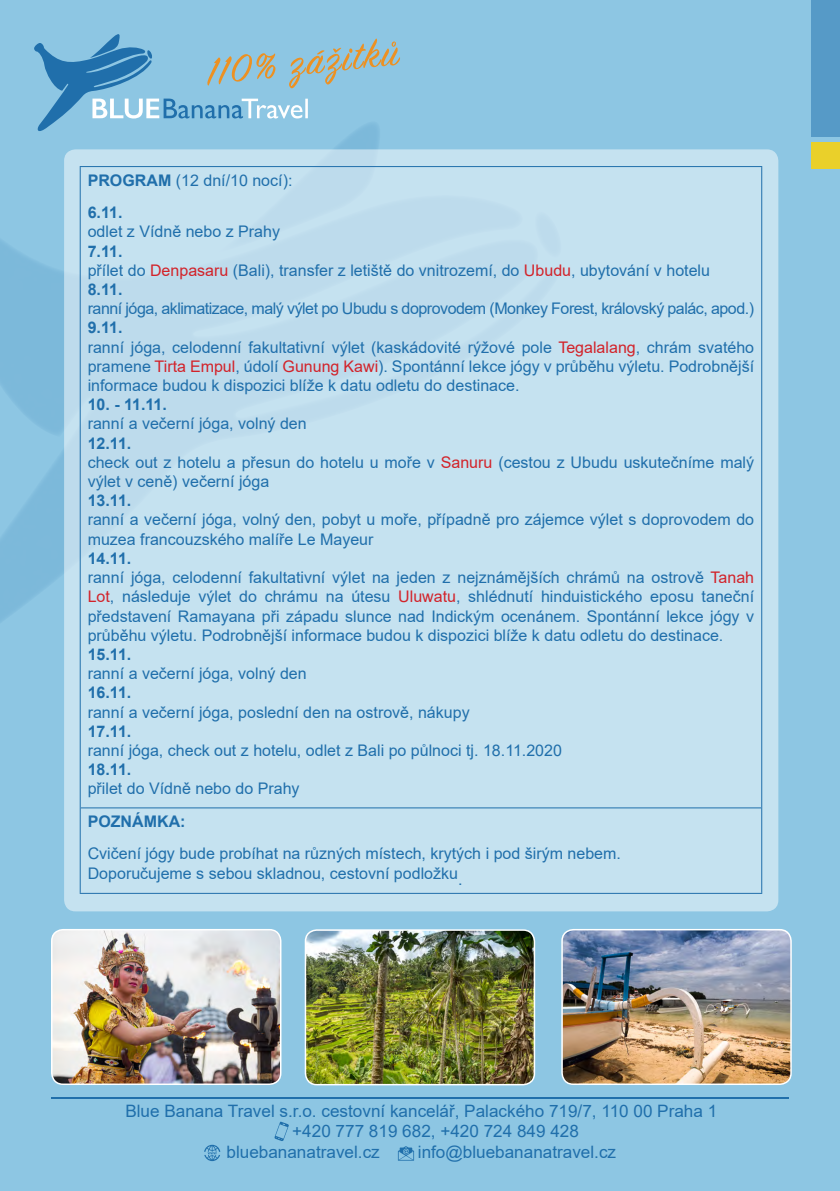
<style>
.page{position:relative;width:840px;height:1191px;background:#fff}
.page>*{position:absolute;margin:0;border:0;box-sizing:border-box;transform-origin:0 0}
.t1{font:17.2px "Arial";color:#206fab}
.t2{font:16px/19.2px "Arial";color:#206fab}
.t3{font:16px "Arial";letter-spacing:-.03em;color:#206fab}
.t4{font:700 16px "Arial";color:#206fab}
.s1{font-weight:700}
.s2{color:#d2232a}
</style>
<div class="page">
<div style="left:0;top:0;width:839px;height:1191px;background:#8dc6e3"></div>
<svg style="left:0;top:135px;width:379px;height:487px"></svg>
<div style="left:810px;top:0;width:29px;height:137px;background:#569ac7"></div>
<div style="left:810px;top:142px;width:29px;height:26px;background:#ead02a"></div>
<svg style="left:204px;top:1144px;width:16px;height:17px"></svg>
<svg style="left:274px;top:1121px;width:15px;height:20px"></svg>
<svg style="left:397px;top:1146px;width:17px;height:14px"></svg>
<hr style="left:51px;top:1097px;width:737px;height:1px;background:#206fab">
<svg style="left:34px;top:34px;width:366px;height:101px"></svg>
<div style="left:64px;top:149px;width:713px;height:762px;background:#c5e2f0;border-radius:11px"></div>
<hr style="left:81px;top:807px;width:679px;height:1px;background:#206fab">
<hr style="left:80px;top:166px;width:681px;height:1px;background:#206fab">
<hr style="left:80px;top:167px;width:1px;height:641px;background:#206fab">
<hr style="left:760px;top:167px;width:1px;height:641px;background:#206fab">
<hr style="left:80px;top:808px;width:1px;height:85px;background:#206fab">
<hr style="left:760px;top:808px;width:1px;height:85px;background:#206fab">
<hr style="left:80px;top:893px;width:681px;height:1px;background:#206fab">
<img style="left:564px;top:929px;width:226px;height:155px">
<div style="left:561px;top:929px;width:230px;height:156px;border:2px solid #fff;border-radius:11px"></div>
<img style="left:52px;top:929px;width:228px;height:155px">
<div style="left:51px;top:929px;width:230px;height:156px;border:2px solid #fff;border-radius:11px"></div>
<img style="left:307px;top:930px;width:227px;height:154px">
<div style="left:304px;top:929px;width:231px;height:156px;border:2px solid #fff;border-radius:11px"></div>
<p class="t2" style="left:88px;top:164px;width:206px;line-height:32.4px"><span class="s1">PROGRAM</span> (12 dní/10 nocí):<br><span class="s1">6.11.</span></p>
<p class="t2" style="left:88px;top:222px;width:194px">odlet z Vídně nebo z Prahy</p>
<p class="t2" style="left:88px;top:241px;width:623px"><span class="s1">7.11.<br></span>přílet do <span class="s2">Denpasaru</span> (Bali), transfer z letiště do vnitrozemí, do <span class="s2">Ubudu</span>, ubytování v hotelu<br><span class="s1">8.11.</span></p>
<p class="t3" style="left:88px;top:297px;width:667px">ranní jóga, aklimatizace, malý výlet po Ubudu s doprovodem (Monkey Forest, královský palác, apod.)</p>
<p class="t2" style="left:88px;top:318px;width:667px"><span class="s1">9.11.<br></span>ranní jóga, celodenní fakultativní výlet (kaskádovité rýžové pole <span class="s2">Tegalalang</span>, chrám svatého pramene <span class="s2">Tirta Empul</span>, údolí <span class="s2">Gunung Kawi</span>). Spontánní lekce jógy v průběhu výletu. Podrobnější informace budou k dispozici blíže k datu odletu do destinace.</p>
<p class="t4" style="left:88px;top:393px;width:81px">10. - 11.11.</p>
<p class="t2" style="left:88px;top:414px;width:220px">ranní a večerní jóga, volný den</p>
<p class="t2" style="left:88px;top:433px;width:667px"><span class="s1">12.11.<br></span>check out z hotelu a přesun do hotelu u moře v <span class="s2">Sanuru</span> (cestou z Ubudu uskutečníme malý výlet v ceně) večerní jóga</p>
<p class="t4" style="left:88px;top:489px;width:45px">13.11.</p>
<p class="t2" style="left:88px;top:510px;width:667px">ranní a večerní jóga, volný den, pobyt u moře, případně pro zájemce výlet s doprovodem do muzea francouzského malíře Le Mayeur</p>
<p class="t2" style="left:88px;top:548px;width:667px"><span class="s1">14.11.<br></span>ranní jóga, celodenní fakultativní výlet na jeden z nejznámějších chrámů na ostrově <span class="s2">Tanah Lot</span>, následuje výlet do chrámu na útesu <span class="s2">Uluwatu</span>, shlédnutí hinduistického eposu taneční představení Ramayana při západu slunce nad Indickým ocenánem. Spontánní lekce jógy v průběhu výletu. Podrobnější informace budou k dispozici blíže k datu odletu do destinace.</p>
<p class="t4" style="left:88px;top:643px;width:45px">15.11.</p>
<p class="t2" style="left:88px;top:664px;width:220px">ranní a večerní jóga, volný den</p>
<p class="t4" style="left:88px;top:681px;width:45px">16.11.</p>
<p class="t2" style="left:88px;top:702px;width:383px">ranní a večerní jóga, poslední den na ostrově, nákupy</p>
<p class="t4" style="left:88px;top:720px;width:45px">17.11.</p>
<p class="t2" style="left:88px;top:740px;width:475px">ranní jóga, check out z hotelu, odlet z Bali po půlnoci tj. 18.11.2020</p>
<p class="t4" style="left:88px;top:758px;width:45px">18.11.</p>
<p class="t2" style="left:88px;top:779px;width:213px">přilet do Vídně nebo do Prahy</p>
<p class="t4" style="left:88px;top:810px;width:99px">POZNÁMKA:</p>
<p class="t2" style="left:88px;top:844px;width:534px">Cvičení jógy bude probíhat na různých místech, krytých i pod širým nebem.<br>Doporučujeme s sebou skladnou, cestovní podložku.</p>
<p class="t1" style="left:125px;top:1098px;width:593px">Blue Banana Travel s.r.o. cestovní kancelář, Palackého 719/7, 110 00 Praha 1</p>
<p class="t1" style="left:292px;top:1119px;width:288px">+420 777 819 682, +420 724 849 428</p>
<p class="t1" style="left:226px;top:1139px;width:155px">bluebananatravel.cz</p>
<p class="t1" style="left:417px;top:1139px;width:200px">info@bluebananatravel.cz</p>
</div>
